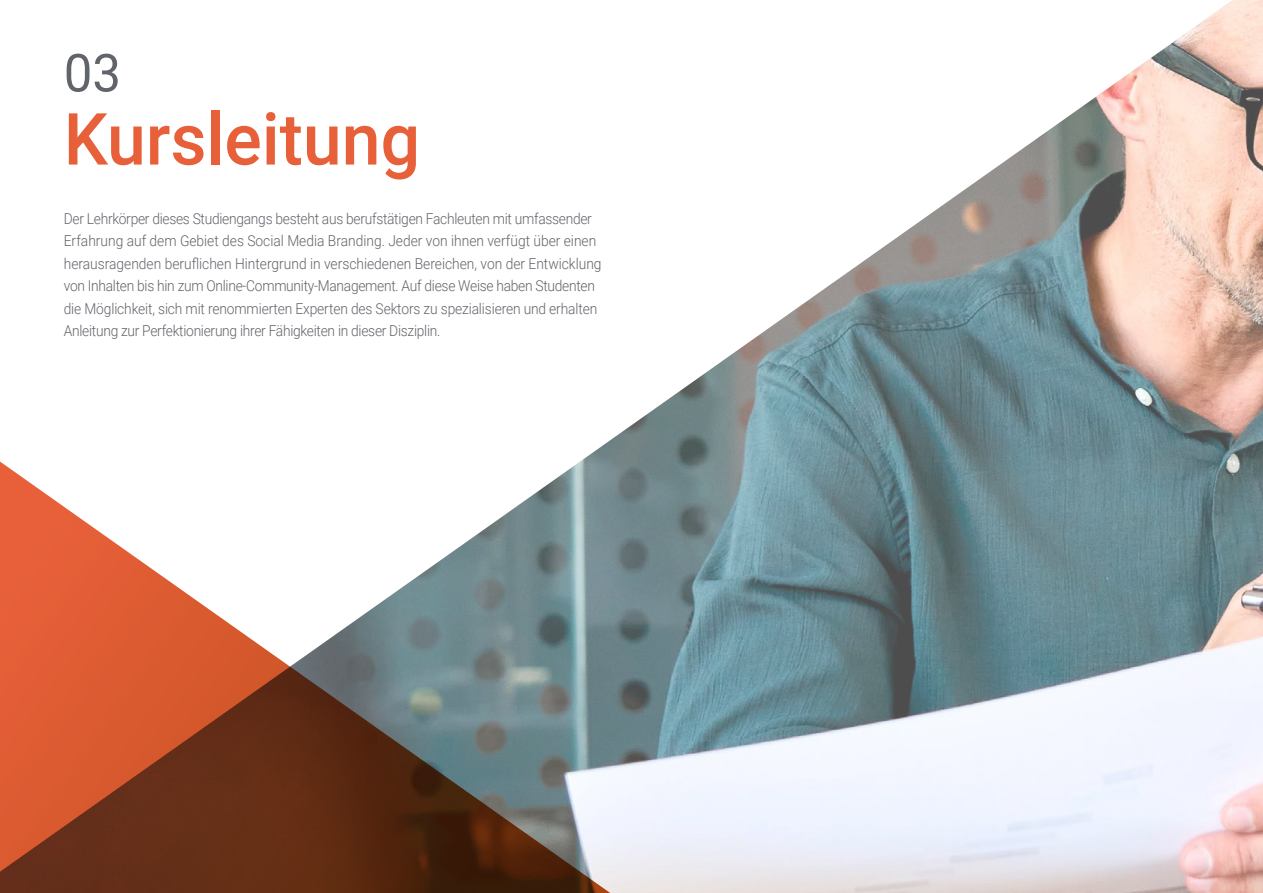
<style>
.page{position:relative;width:1263px;height:893px;background:#fff}
.page>*{position:absolute;margin:0;border:0;box-sizing:border-box;transform-origin:0 0}
.t1{font:500 72px "Roboto";color:#e7603a}
.t2{font:52.5px "Roboto";color:#61646a}
.t3{font:300 15px/22.5px "Roboto";letter-spacing:-.02em;color:#61646a;scale:.92 1}
</style>
<div class="page">
<img style="left:602px;top:0;width:661px;height:893px">
<svg style="left:0;top:446px;width:640px;height:447px"></svg>
<h2 class="t2" style="left:64px;top:36px;width:59px">03</h2>
<h1 class="t1" style="left:64px;top:89px;width:358px">Kursleitung</h1>
<p class="t3" style="left:64px;top:207px;width:586px">Der Lehrkörper dieses Studiengangs besteht aus berufstätigen Fachleuten mit umfassender Erfahrung auf dem Gebiet des Social Media Branding. Jeder von ihnen verfügt über einen herausragenden beruflichen Hintergrund in verschiedenen Bereichen, von der Entwicklung von Inhalten bis hin zum Online-Community-Management. Auf diese Weise haben Studenten die Möglichkeit, sich mit renommierten Experten des Sektors zu spezialisieren und erhalten Anleitung zur Perfektionierung ihrer Fähigkeiten in dieser Disziplin.</p>
</div>
